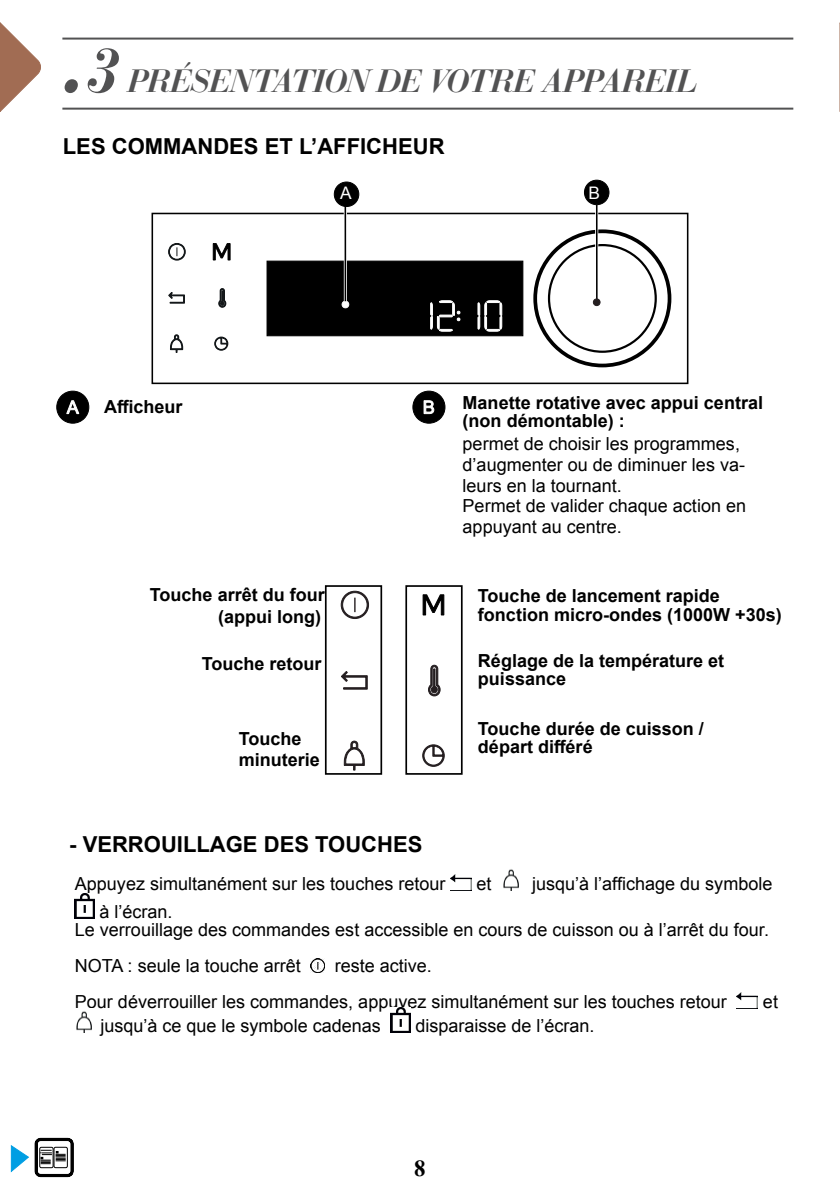
<style>
.page{position:relative;width:840px;height:1191px;background:#fff}
.page>*{position:absolute;margin:0;border:0;box-sizing:border-box;transform-origin:0 0}
.Titre_imbriqués{font:32px "Bauer Bodoni Bold Italic Os F";letter-spacing:-.03em;color:#525253}
.t1{font:700 22.8px "Times New Roman";color:#000}
.ss-titre{font:700 22px "Arial";color:#000}
.t2{font:18px/20.8px "Arial";color:#000}
.t3{font:700 18px/20.8px "Arial";color:#000}
.t4{font:17.2px "Arial";color:#fff}
.s1{font-size:96px}
</style>
<div class="page">
<svg style="left:0;top:23px;width:40px;height:89px"></svg>
<svg style="left:57px;top:391px;width:32px;height:32px"></svg>
<svg style="left:412px;top:391px;width:32px;height:32px"></svg>
<svg style="left:168px;top:243px;width:17px;height:17px"></svg>
<svg style="left:168px;top:292px;width:16px;height:11px"></svg>
<svg style="left:214px;top:337px;width:14px;height:13px"></svg>
<svg style="left:170px;top:335px;width:12px;height:17px"></svg>
<svg style="left:219px;top:288px;width:7px;height:19px"></svg>
<div style="left:266px;top:261px;width:257px;height:75px;background:#000;border:1px solid #000"></div>
<svg style="left:430px;top:301px;width:29px;height:30px"></svg>
<svg style="left:477px;top:301px;width:24px;height:30px"></svg>
<svg style="left:213px;top:243px;width:17px;height:17px"></svg>
<div style="left:151px;top:213px;width:537px;height:171px;border:2px solid #000"></div>
<svg style="left:343px;top:206px;width:4px;height:95px"></svg>
<svg style="left:342px;top:301px;width:6px;height:7px"></svg>
<hr style="left:344px;top:205px;width:2px;height:96px;background:#000">
<svg style="left:334px;top:182px;width:24px;height:24px"></svg>
<svg style="left:594px;top:205px;width:4px;height:23px"></svg>
<hr style="left:595px;top:205px;width:2px;height:96px;background:#000">
<svg style="left:533px;top:228px;width:139px;height:140px"></svg>
<svg style="left:584px;top:180px;width:24px;height:25px"></svg>
<svg style="left:341px;top:591px;width:27px;height:27px"></svg>
<svg style="left:341px;top:671px;width:26px;height:18px"></svg>
<svg style="left:344px;top:741px;width:20px;height:29px"></svg>
<div style="left:325px;top:585px;width:57px;height:189px;border:2px solid #000"></div>
<svg style="left:422px;top:745px;width:22px;height:21px"></svg>
<svg style="left:428px;top:665px;width:12px;height:31px"></svg>
<svg style="left:423px;top:595px;width:20px;height:20px"></svg>
<div style="left:405px;top:585px;width:57px;height:189px;border:2px solid #000"></div>
<svg style="left:839px;top:23px;width:1px;height:89px"></svg>
<svg style="left:11px;top:1137px;width:63px;height:41px"></svg>
<img style="left:450px;top:874px;width:21px;height:16px">
<img style="left:503px;top:869px;width:16px;height:21px">
<img style="left:75px;top:893px;width:19px;height:25px">
<img style="left:311px;top:958px;width:13px;height:14px">
<img style="left:736px;top:992px;width:21px;height:16px">
<img style="left:76px;top:1011px;width:16px;height:21px">
<img style="left:390px;top:1007px;width:20px;height:25px">
<hr style="left:62px;top:38px;width:730px;height:2px;background:#525253">
<hr style="left:62px;top:108px;width:730px;height:2px;background:#525253">
<p class="Titre_imbriqués" style="left:62px;top:61px;width:636px"><span class="s1">.</span><sup>3</sup> PRÉSENTATION DE VOTRE APPAREIL</p>
<p class="ss-titre" style="left:63px;top:130px;width:383px">LES COMMANDES ET L’AFFICHEUR</p>
<p class="t4" style="left:340px;top:181px;width:13px">A</p>
<p class="t4" style="left:588px;top:181px;width:13px">B</p>
<p class="t3" style="left:104px;top:397px;width:80px">Afficheur</p>
<p class="t3" style="left:150px;top:584px;width:176px">Touche arrêt du four</p>
<p class="t3" style="left:218px;top:606px;width:104px">(appui long)</p>
<p class="t3" style="left:202px;top:653px;width:121px">Touche retour</p>
<p class="t3" style="left:238px;top:728px;width:83px">Touche minuterie</p>
<p class="t3" style="left:462px;top:392px;width:302px">Manette rotative avec appui central</p>
<p class="t3" style="left:462px;top:410px;width:163px">(non démontable) :</p>
<p class="t2" style="left:462px;top:433px;width:284px">permet de choisir les programmes, d’augmenter ou de diminuer les va&shy;leurs en la tournant.</p>
<p class="t2" style="left:462px;top:496px;width:285px">Permet de valider chaque action en appuyant au centre.</p>
<p class="t3" style="left:477px;top:586px;width:243px">Touche de lancement rapide</p>
<p class="t3" style="left:477px;top:604px;width:305px">fonction micro-ondes (1000W +30s)</p>
<p class="t3" style="left:477px;top:650px;width:248px">Réglage de la température et</p>
<p class="t3" style="left:477px;top:668px;width:90px">puissance</p>
<p class="t3" style="left:477px;top:718px;width:227px">Touche durée de cuisson /</p>
<p class="t3" style="left:477px;top:736px;width:116px">départ différé</p>
<p class="ss-titre" style="left:69px;top:828px;width:354px">- VERROUILLAGE DES TOUCHES</p>
<p class="t2" style="left:75px;top:873px;width:372px">Appuyez simultanément sur les touches retour</p>
<p class="t2" style="left:476px;top:873px;width:17px">et</p>
<p class="t2" style="left:531px;top:873px;width:242px">jusqu’à l’affichage du symbole</p>
<p class="t2" style="left:99px;top:901px;width:75px">à l’écran.</p>
<p class="t2" style="left:75px;top:919px;width:695px">Le verrouillage des commandes est accessible en cours de cuisson ou à l’arrêt du four.</p>
<p class="t2" style="left:75px;top:955px;width:227px">NOTA : seule la touche arrêt</p>
<p class="t2" style="left:334px;top:955px;width:99px">reste active.</p>
<p class="t2" style="left:75px;top:991px;width:653px">Pour déverrouiller les commandes, appuyez simultanément sur les touches retour</p>
<p class="t2" style="left:762px;top:991px;width:17px">et</p>
<p class="t2" style="left:100px;top:1015px;width:282px">jusqu’à ce que le symbole cadenas</p>
<p class="t2" style="left:415px;top:1015px;width:181px">disparaisse de l’écran.</p>
<p class="t1" style="left:414px;top:1152px;width:13px">8</p>
</div>
